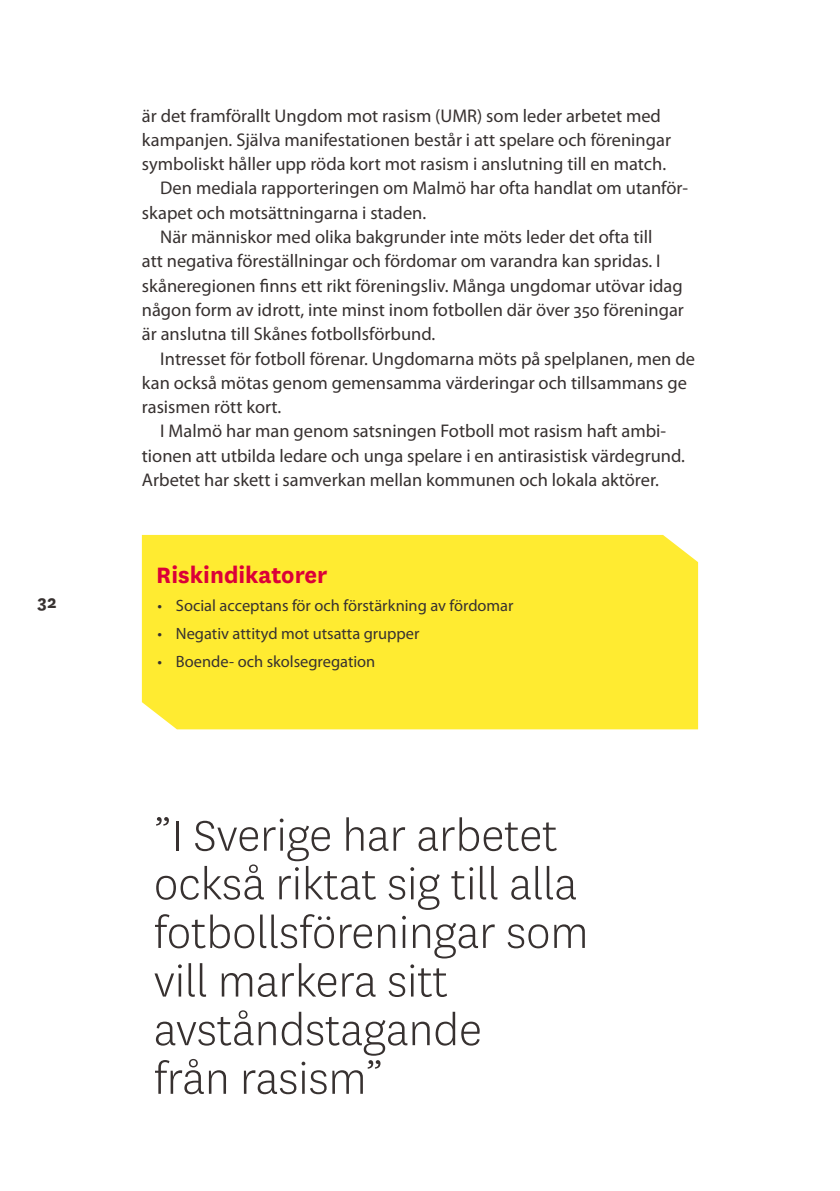
<style>
.page{position:relative;width:840px;height:1191px;background:#fff}
.page>*{position:absolute;margin:0;border:0;box-sizing:border-box;transform-origin:0 0}
.t1{font:300 50px/48.6px "National";color:#373130}
.t2{font:700 26px "National";color:#db0038}
.t3{font:700 20px "National";color:#373130}
.t4{font:18.4px "Myriad Pro";color:#373130}
.t5{font:16.4px "Myriad Pro";color:#373130}
</style>
<div class="page">
<div style="left:142px;top:535px;width:555px;height:194px;background:#ffeb31"></div>
<p class="t3" style="left:38px;top:587px;width:21px">32</p>
<p class="t4" style="left:142px;top:104px;width:520px">är det framförallt Ungdom mot rasism (UMR) som leder arbetet med</p>
<p class="t4" style="left:142px;top:128px;width:530px">kampanjen. Själva manifestationen består i att spelare och föreningar</p>
<p class="t4" style="left:142px;top:153px;width:525px">symboliskt håller upp röda kort mot rasism i anslutning till en match.</p>
<p class="t4" style="left:160px;top:177px;width:529px">Den mediala rapporteringen om Malmö har ofta handlat om utanför-</p>
<p class="t4" style="left:142px;top:201px;width:286px">skapet och motsättningarna i staden.</p>
<p class="t4" style="left:160px;top:225px;width:493px">När människor med olika bakgrunder inte möts leder det ofta till</p>
<p class="t4" style="left:142px;top:250px;width:520px">att negativa föreställningar och fördomar om varandra kan spridas. I</p>
<p class="t4" style="left:142px;top:274px;width:542px">skåneregionen finns ett rikt föreningsliv. Många ungdomar utövar idag</p>
<p class="t4" style="left:142px;top:298px;width:543px">någon form av idrott, inte minst inom fotbollen där över 350 föreningar</p>
<p class="t4" style="left:142px;top:323px;width:295px">är anslutna till Skånes fotbollsförbund.</p>
<p class="t4" style="left:160px;top:347px;width:536px">Intresset för fotboll förenar. Ungdomarna möts på spelplanen, men de</p>
<p class="t4" style="left:142px;top:371px;width:546px">kan också mötas genom gemensamma värderingar och tillsammans ge</p>
<p class="t4" style="left:142px;top:395px;width:141px">rasismen rött kort.</p>
<p class="t4" style="left:160px;top:420px;width:507px">I Malmö har man genom satsningen Fotboll mot rasism haft ambi-</p>
<p class="t4" style="left:142px;top:444px;width:544px">tionen att utbilda ledare och unga spelare i en antirasistisk värdegrund.</p>
<p class="t4" style="left:142px;top:468px;width:518px">Arbetet har skett i samverkan mellan kommunen och lokala aktörer.</p>
<h2 class="t2" style="left:156px;top:557px;width:173px">Riskindikatorer</h2>
<p class="t5" style="left:157px;top:596px;width:357px">• Social acceptans för och förstärkning av fördomar</p>
<p class="t5" style="left:157px;top:624px;width:263px">• Negativ attityd mot utsatta grupper</p>
<p class="t5" style="left:157px;top:652px;width:219px">• Boende- och skolsegregation</p>
<h1 class="t1" style="left:154px;top:809px;width:436px">”I Sverige har arbetet också riktat sig till alla fotbollsföreningar som vill markera sitt avståndstagande<br>från rasism”</h1>
</div>
